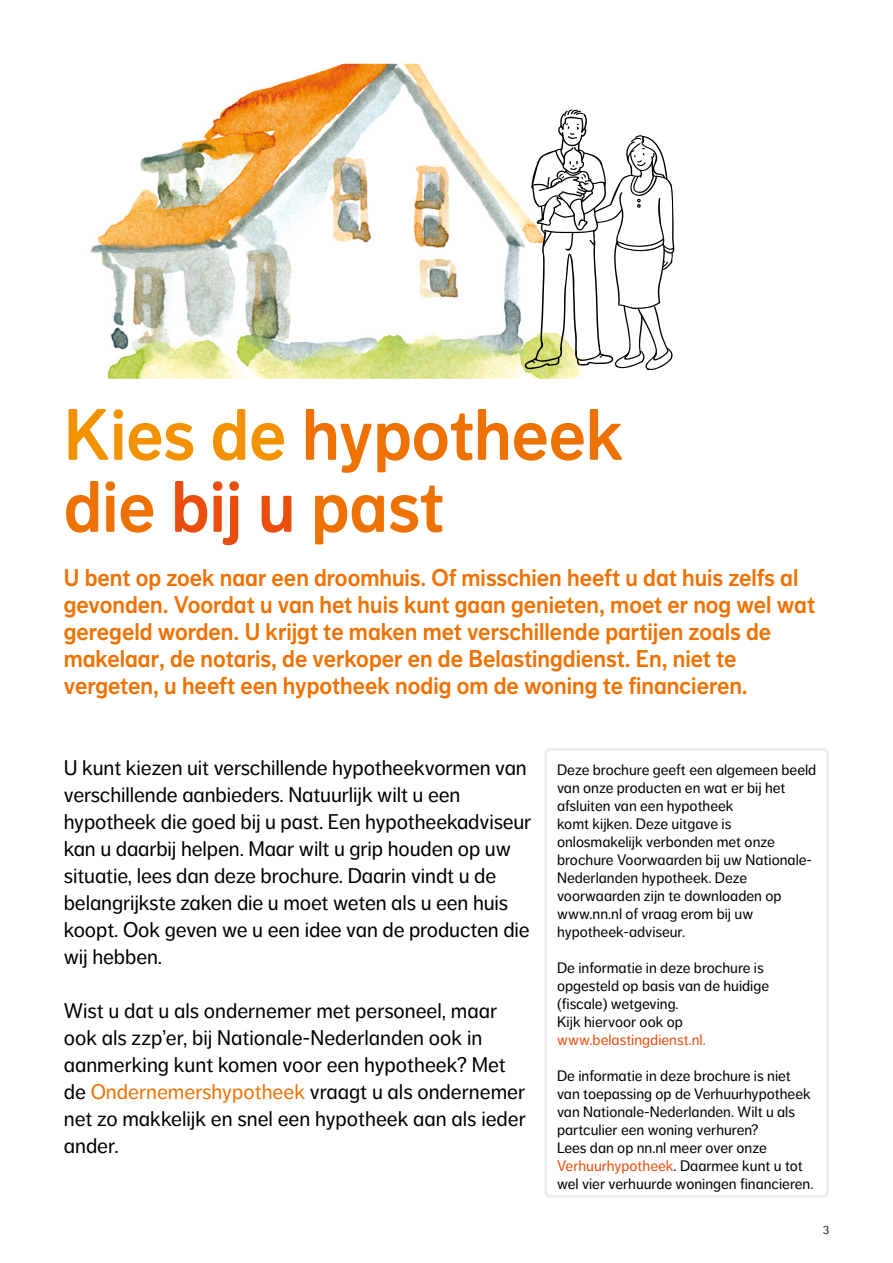
<style>
.page{position:relative;width:893px;height:1263px;background:#fff}
.page>*{position:absolute;margin:0;border:0;box-sizing:border-box;transform-origin:0 0}
.t1{font:72px/72px "NN Dagny Display";color:#ee7203}
.t2{font:24px/27px "NN Dagny Display";color:#ee7203}
.t3{font:21px/27px "NN Dagny Text";letter-spacing:-.005em;color:#000}
.t4{font:15px/18px "NN Dagny Text";color:#000}
.t5{font:15px "NN Dagny Text";color:#e94e0f}
.t6{font:12px "NN Dagny Text";color:#1a1a18}
.s1{color:#f39200}
.s2{color:#e94e0f}
.s3{color:#ee7203}
</style>
<div class="page">
<img style="left:90px;top:64px;width:585px;height:315px">
<svg style="left:525px;top:109px;width:149px;height:261px"></svg>
<div style="left:544px;top:748px;width:285px;height:450px;border:3px solid #eeedee;border-radius:5px"></div>
<h1 class="t1" style="left:64px;top:399px;width:561px"><span class="s1">Kies de</span> hypotheek die <span class="s2">bij u</span> past</h1>
<p class="t2" style="left:64px;top:564px;width:753px">U bent op zoek naar een droomhuis. Of misschien heeft u dat huis zelfs al gevonden. Voordat u van het huis kunt gaan genieten, moet er nog wel wat geregeld worden. U krijgt te maken met verschillende partijen zoals de makelaar, de notaris, de verkoper en de Belastingdienst. En, niet te vergeten, u heeft een hypotheek nodig om de woning te financieren.</p>
<p class="t3" style="left:64px;top:754px;width:469px">U kunt kiezen uit verschillende hypotheekvormen van verschillende aanbieders. Natuurlijk wilt u een hypotheek die goed bij u past. Een hypotheekadviseur kan u daarbij helpen. Maar wilt u grip houden op uw situatie, lees dan deze brochure. Daarin vindt u de belangrijkste zaken die u moet weten als u een huis koopt. Ook geven we u een idee van de producten die wij hebben.</p>
<p class="t3" style="left:64px;top:997px;width:464px">Wist u dat u als ondernemer met personeel, maar ook als zzp’er, bij Nationale-Nederlanden ook in aanmerking kunt komen voor een hypotheek? Met de <span class="s3">Ondernemershypotheek</span> vraagt u als ondernemer net zo makkelijk en snel een hypotheek aan als ieder ander.</p>
<p class="t4" style="left:557px;top:761px;width:261px">Deze brochure geeft een algemeen beeld van onze producten en wat er bij het afsluiten van een hypotheek<br>komt kijken. Deze uitgave is onlosmakelijk verbonden met onze brochure Voorwaarden bij uw Nationale-<br>Nederlanden hypotheek. Deze voorwaarden zijn te downloaden op www.nn.nl of vraag erom bij uw hypotheek-adviseur.</p>
<p class="t4" style="left:557px;top:959px;width:214px">De informatie in deze brochure is opgesteld op basis van de huidige (fiscale) wetgeving.<br>Kijk hiervoor ook op</p>
<p class="t5" style="left:557px;top:1031px;width:150px">www.belastingdienst.nl.</p>
<p class="t4" style="left:557px;top:1067px;width:258px">De informatie in deze brochure is niet van toepassing op de Verhuurhypotheek van Nationale-Nederlanden. Wilt u als partculier een woning verhuren?<br>Lees dan op nn.nl meer over onze <span class="s2">Verhuurhypotheek</span>. Daarmee kunt u tot wel vier verhuurde woningen financieren.</p>
<p class="t6" style="left:823px;top:1223px;width:8px">3</p>
</div>
